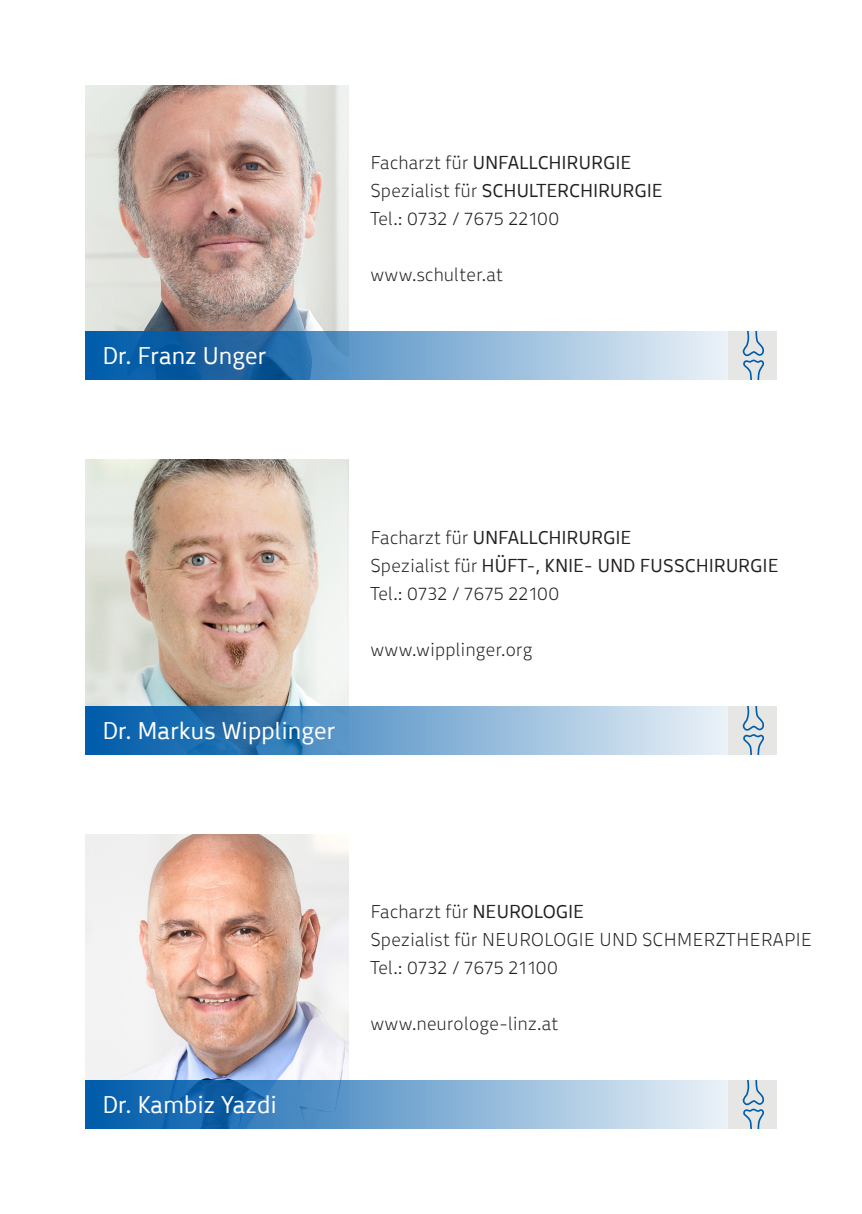
<style>
.page{position:relative;width:862px;height:1214px;background:#fff}
.page>*{position:absolute;margin:0;border:0;box-sizing:border-box;transform-origin:0 0}
.t1{font:24px "pkdregular";color:#fff}
.t2{font:18.6px/28px "pkdlight";color:#231f20}
.t3{font:18.6px "pkdregular";color:#231f20}
.s1{font-family:"pkdlight"}
.s2{font-family:"pkdregular"}
</style>
<div class="page">
<img style="left:85px;top:85px;width:263px;height:246px">
<svg style="left:85px;top:331px;width:643px;height:49px;background:#6c9ec9"></svg>
<img style="left:85px;top:459px;width:263px;height:247px">
<svg style="left:85px;top:706px;width:643px;height:48px;background:#70a3cd"></svg>
<div style="left:728px;top:331px;width:49px;height:49px;background:#e6e7e5"></div>
<svg style="left:742px;top:331px;width:23px;height:49px"></svg>
<div style="left:728px;top:706px;width:49px;height:48px;background:#e6e7e5"></div>
<svg style="left:742px;top:706px;width:22px;height:48px"></svg>
<img style="left:85px;top:834px;width:263px;height:246px">
<svg style="left:85px;top:1080px;width:643px;height:48px;background:#70a3ce"></svg>
<div style="left:728px;top:1080px;width:49px;height:48px;background:#e6e7e5"></div>
<svg style="left:742px;top:1080px;width:23px;height:48px"></svg>
<p class="t1" style="left:102px;top:338px;width:166px">Dr. Franz Unger</p>
<p class="t3" style="left:370px;top:149px;width:263px"><span class="s1">Facharzt für</span> UNFALLCHIRURGIE</p>
<p class="t3" style="left:370px;top:177px;width:294px"><span class="s1">Spezialist für</span> SCHULTERCHIRURGIE</p>
<p class="t2" style="left:370px;top:204px;width:191px">Tel.: 0732 / 7675 22100</p>
<p class="t2" style="left:370px;top:260px;width:134px">www.schulter.at</p>
<p class="t1" style="left:102px;top:712px;width:234px">Dr. Markus Wipplinger</p>
<p class="t3" style="left:370px;top:523px;width:263px"><span class="s1">Facharzt für</span> UNFALLCHIRURGIE</p>
<p class="t2" style="left:370px;top:550px;width:410px">Spezialist für <span class="s2">HÜFT-, KNIE- UND FUSSCHIRURGIE<br></span>Tel.: 0732 / 7675 22100</p>
<p class="t2" style="left:370px;top:634px;width:164px">www.wipplinger.org</p>
<p class="t1" style="left:102px;top:1087px;width:176px">Dr. Kambiz Yazdi</p>
<p class="t2" style="left:370px;top:896px;width:215px">Facharzt für <span class="s2">NEUROLOGIE</span></p>
<p class="t2" style="left:370px;top:924px;width:443px">Spezialist für NEUROLOGIE UND SCHMERZTHERAPIE</p>
<p class="t2" style="left:370px;top:952px;width:189px">Tel.: 0732 / 7675 21100</p>
<p class="t2" style="left:370px;top:1008px;width:190px">www.neurologe-linz.at</p>
</div>
